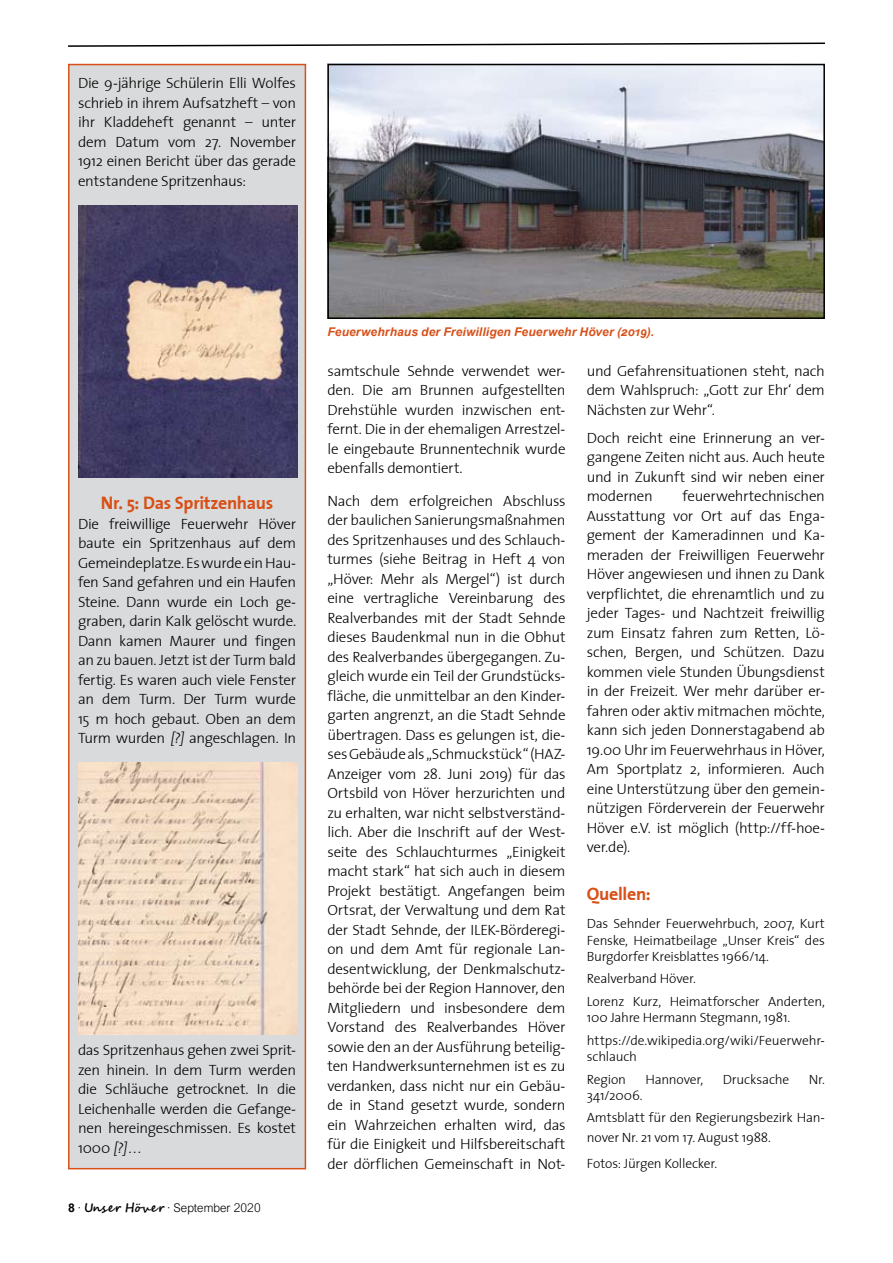
<style>
.page{position:relative;width:893px;height:1263px;background:#fff}
.page>*{position:absolute;margin:0;border:0;box-sizing:border-box;transform-origin:0 0}
.t1{font:18px "The Sans Bold Plain";letter-spacing:-.02em;color:#d85018}
.t2{font:15px/19.5px "The Sans Light Plain";letter-spacing:-.02em;color:#000;text-align:justify}
.t3{font:13.5px/22.5px "The Sans Light Plain";letter-spacing:-.015em;color:#000}
.t4{font:italic 700 12px "Arial";letter-spacing:.01em;color:#d85018}
.t5{font:300 12px "Arial Nova";letter-spacing:.005em;color:#000}
.s1{font-style:italic}
.s2{font-weight:700}
.s3{font-family:"Segoe Script";font-weight:700}
</style>
<div class="page">
<svg style="left:68px;top:42px;width:757px;height:5px"></svg>
<img style="left:330px;top:67px;width:492px;height:249px">
<div style="left:327px;top:64px;width:498px;height:255px;border:2px solid #000"></div>
<div style="left:69px;top:65px;width:236px;height:1104px;background:#d9dadb"></div>
<div style="left:68px;top:64px;width:238px;height:1105px;border:2px solid #d85018"></div>
<img style="left:78px;top:206px;width:220px;height:272px">
<img style="left:78px;top:762px;width:220px;height:272px">
<p class="t2" style="left:78px;top:73px;width:220px">Die 9-jährige Schülerin Elli Wolfes schrieb in ihrem Aufsatzheft – von ihr Kladdeheft genannt – unter dem Datum vom 27. November 1912 einen Bericht über das gerade entstandene Spritzenhaus:</p>
<p class="t1" style="left:101px;top:488px;width:174px">Nr. 5: Das Spritzenhaus</p>
<p class="t2" style="left:78px;top:513px;width:220px">Die freiwillige Feuerwehr Höver baute ein Spritzenhaus auf dem Gemeindeplatze. Es wurde ein Hau&shy;fen Sand gefahren und ein Haufen Steine. Dann wurde ein Loch ge&shy;graben, darin Kalk gelöscht wurde.<br>Dann kamen Maurer und fingen an zu bauen. Jetzt ist der Turm bald fertig. Es waren auch viele Fenster an dem Turm. Der Turm wurde 15 m hoch gebaut. Oben an dem Turm wurden <span class="s1">[?]</span> angeschlagen. In</p>
<p class="t2" style="left:78px;top:1040px;width:220px">das Spritzenhaus gehen zwei Sprit&shy;zen hinein. In dem Turm werden die Schläuche getrocknet. In die Leichenhalle werden die Gefange&shy;nen hereingeschmissen. Es kostet 1000 <span class="s1">[?]...</span></p>
<p class="t5" style="left:68px;top:1201px;width:194px"><span class="s2">8</span> · <span class="s3">Unser Höver</span> · September 2020</p>
<p class="t4" style="left:327px;top:324px;width:328px">Feuerwehrhaus der Freiwilligen Feuerwehr Höver (2019).</p>
<p class="t2" style="left:587px;top:360px;width:240px">und Gefahrensituationen steht, nach dem Wahlspruch: „Gott zur Ehr‘ dem Nächsten zur Wehr“.</p>
<p class="t2" style="left:587px;top:427px;width:240px">Doch reicht eine Erinnerung an ver&shy;gangene Zeiten nicht aus. Auch heute und in Zukunft sind wir neben einer modernen</p>
<p class="t2" style="left:327px;top:360px;width:240px">samtschule Sehnde verwendet wer&shy;den. Die am Brunnen aufgestellten Drehstühle wurden inzwischen ent&shy;fernt. Die in der ehemaligen Arrestzel&shy;le eingebaute Brunnentechnik wurde ebenfalls demontiert.</p>
<p class="t2" style="left:327px;top:490px;width:240px">Nach dem erfolgreichen Abschluss der baulichen Sanierungsmaßnahmen des Spritzenhauses und des Schlauch&shy;turmes (siehe Beitrag in Heft 4 von „Höver: Mehr als Mergel“) ist durch eine vertragliche Vereinbarung des Realverbandes mit der Stadt Sehnde dieses Baudenkmal nun in die Obhut des Realverbandes übergegangen. Zu&shy;gleich wurde ein Teil der Grundstücks&shy;fläche, die unmittelbar an den Kinder&shy;garten angrenzt, an die Stadt Sehnde übertragen. Dass es gelungen ist, die&shy;ses Gebäude als „Schmuckstück“ (HAZ-Anzeiger vom 28. Juni 2019) für das Ortsbild von Höver herzurichten und zu erhalten, war nicht selbstverständ&shy;lich. Aber die Inschrift auf der West&shy;seite des Schlauchturmes „Einigkeit macht stark“ hat sich auch in diesem Projekt bestätigt. Angefangen beim Ortsrat, der Verwaltung und dem Rat der Stadt Sehnde, der ILEK-Börderegi&shy;on und dem Amt für regionale Lan&shy;desentwicklung, der Denkmalschutz&shy;behörde bei der Region Hannover, den Mitgliedern und insbesondere dem Vorstand des Realverbandes Höver sowie den an der Ausführung beteilig&shy;ten Handwerksunternehmen ist es zu verdanken, dass nicht nur ein Gebäu&shy;de in Stand gesetzt wurde, sondern ein Wahrzeichen erhalten wird, das für die Einigkeit und Hilfsbereitschaft der dörflichen Gemeinschaft in Not-</p>
<p class="t2" style="left:587px;top:486px;width:240px;text-indent:96px">feuerwehrtechnischen Ausstattung vor Ort auf das Enga&shy;gement der Kameradinnen und Ka&shy;meraden der Freiwilligen Feuerwehr Höver angewiesen und ihnen zu Dank verpflichtet, die ehrenamtlich und zu jeder Tages- und Nachtzeit freiwillig zum Einsatz fahren zum Retten, Lö&shy;schen, Bergen, und Schützen. Dazu kommen viele Stunden Übungsdienst in der Freizeit. Wer mehr darüber er&shy;fahren oder aktiv mitmachen möchte, kann sich jeden Donnerstagabend ab 19.00 Uhr im Feuerwehrhaus in Höver, Am Sportplatz 2, informieren. Auch eine Unterstützung über den gemein&shy;nützigen Förderverein der Feuerwehr Höver e.V. ist möglich (http://ff-hoe&shy;ver.de).</p>
<p class="t1" style="left:587px;top:879px;width:66px">Quellen:</p>
<p class="t3" style="left:587px;top:915px;width:240px;line-height:16.2px;text-align:justify">Das Sehnder Feuerwehrbuch, 2007, Kurt Fenske, Heimatbeilage „Unser Kreis“ des Burgdorfer Kreisblattes 1966/14.</p>
<p class="t3" style="left:587px;top:967px;width:240px">Realverband Höver.<br>Lorenz Kurz, Heimatforscher Anderten,</p>
<p class="t3" style="left:587px;top:1006px;width:240px">100 Jahre Hermann Stegmann, 1981. https://de.wikipedia.org/wiki/Feuerwehr-</p>
<p class="t3" style="left:587px;top:1045px;width:52px">schlauch<br>Region</p>
<p class="t3" style="left:645px;top:1067px;width:59px">Hannover,</p>
<p class="t3" style="left:723px;top:1067px;width:68px">Drucksache</p>
<p class="t3" style="left:809px;top:1067px;width:18px">Nr.</p>
<p class="t3" style="left:587px;top:1083px;width:240px">341/2006.<br>Amtsblatt für den Regierungsbezirk Han-</p>
<p class="t3" style="left:587px;top:1124px;width:186px;line-height:26px">nover Nr. 21 vom 17. August 1988.<br>Fotos: Jürgen Kollecker.</p>
</div>
